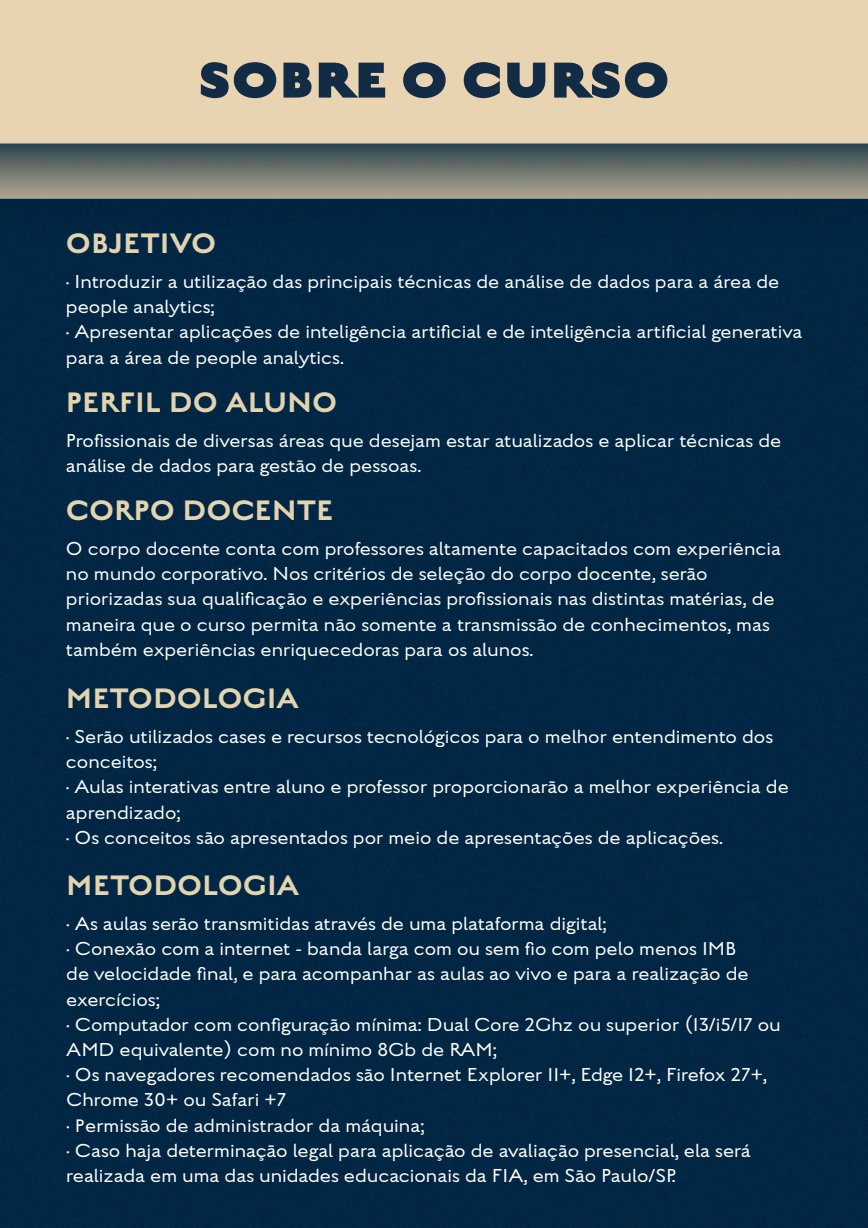
<style>
.page{position:relative;width:868px;height:1228px;background:#fff}
.page>*{position:absolute;margin:0;border:0;box-sizing:border-box;transform-origin:0 0}
.t1{font:900 56.35px "English Grotesque";color:#122c45}
.t2{font:500 31.5px "English Grotesque";color:#e3d4b0}
.t3{font:100 21px/25.2px "English Grotesque";color:#fff}
.s1{font-size:20.3px}
</style>
<div class="page">
<img style="left:0;top:0;width:868px;height:1228px">
<h1 class="t1" style="left:198px;top:45px;width:473px">SOBRE O CURSO</h1>
<h2 class="t2" style="left:66px;top:223px;width:152px">OBJETIVO</h2>
<p class="t3" style="left:66px;top:269px;width:738px"><span class="s1">·</span> Introduzir a utilização das principais técnicas de análise de dados para a área de people analytics;<br><span class="s1">·</span> Apresentar aplicações de inteligência artificial e de inteligência artificial generativa para a área de people analytics.</p>
<h2 class="t2" style="left:66px;top:382px;width:273px">PERFIL DO ALUNO</h2>
<p class="t3" style="left:66px;top:428px;width:717px">Profissionais de diversas áreas que desejam estar atualizados e aplicar técnicas de análise de dados para gestão de pessoas.</p>
<h2 class="t2" style="left:66px;top:490px;width:269px">CORPO DOCENTE</h2>
<p class="t3" style="left:66px;top:536px;width:717px">O corpo docente conta com professores altamente capacitados com experiência no mundo corporativo. Nos critérios de seleção do corpo docente, serão priorizadas sua qualificação e experiências profissionais nas distintas matérias, de maneira que o curso permita não somente a transmissão de conhecimentos, mas também experiências enriquecedoras para os alunos.</p>
<h2 class="t2" style="left:66px;top:678px;width:234px">METODOLOGIA</h2>
<p class="t3" style="left:66px;top:724px;width:724px"><span class="s1">·</span> Serão utilizados cases e recursos tecnológicos para o melhor entendimento dos conceitos;<br><span class="s1">·</span> Aulas interativas entre aluno e professor proporcionarão a melhor experiência de aprendizado;<br><span class="s1">·</span> Os conceitos são apresentados por meio de apresentações de aplicações.</p>
<h2 class="t2" style="left:66px;top:865px;width:234px">METODOLOGIA</h2>
<p class="t3" style="left:66px;top:911px;width:716px"><span class="s1">·</span> As aulas serão transmitidas através de uma plataforma digital;<br><span class="s1">·</span> Conexão com a internet - banda larga com ou sem fio com pelo menos 1MB<br>de velocidade final, e para acompanhar as aulas ao vivo e para a realização de exercícios;<br><span class="s1">·</span> Computador com configuração mínima: Dual Core 2Ghz ou superior (13/i5/17 ou AMD equivalente) com no mínimo 8Gb de RAM;<br><span class="s1">·</span> Os navegadores recomendados são Internet Explorer 11+, Edge 12+, Firefox 27+, Chrome 30+ ou Safari +7<br><span class="s1">· P</span>ermissão de administrador da máquina;<br><span class="s1">·</span> Caso haja determinação legal para aplicação de avaliação presencial, ela será realizada em uma das unidades educacionais da FIA, em São Paulo/SP.</p>
</div>
